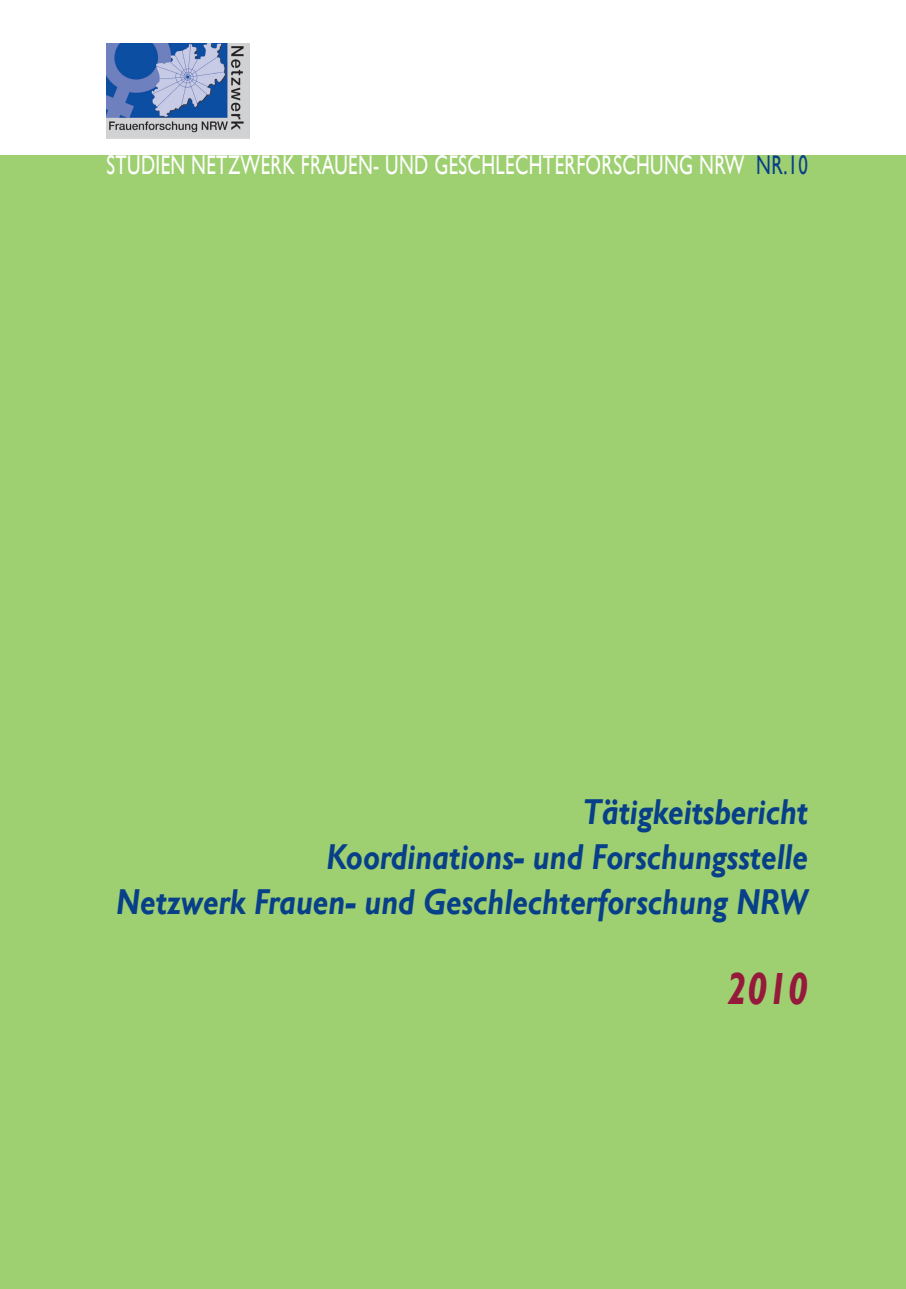
<style>
.page{position:relative;width:906px;height:1289px;background:#fff}
.page>*{position:absolute;margin:0;border:0;box-sizing:border-box;transform-origin:0 0}
.t1{font:italic 700 45px "Gill Sans";color:#95193b;scale:.85 1}
.t2{font:italic 700 36px/45px "Gill Sans";color:#073f89;text-align:right;scale:.85 1}
.t3{font:27px "Gill Sans";letter-spacing:.02em;color:#fff;scale:.7 1}
.s1{color:#073f89}
</style>
<div class="page">
<div style="left:0;top:156px;width:906px;height:1132px;background:#9ecf71"></div>
<img style="left:106px;top:43px;width:143px;height:95px">
<p class="t3" style="left:106px;top:149px;width:1003px">STUDIEN NETZWERK FRAUEN- UND GESCHLECHTERFORSCHUNG NRW <span class="s1">NR.10</span></p>
<p class="t2" style="left:116px;top:790px;width:815px">Tätigkeitsbericht<br>Koordinations- und Forschungsstelle<br>Netzwerk Frauen- und Geschlechterforschung NRW</p>
<p class="t1" style="left:727px;top:962px;width:97px">2010</p>
</div>
